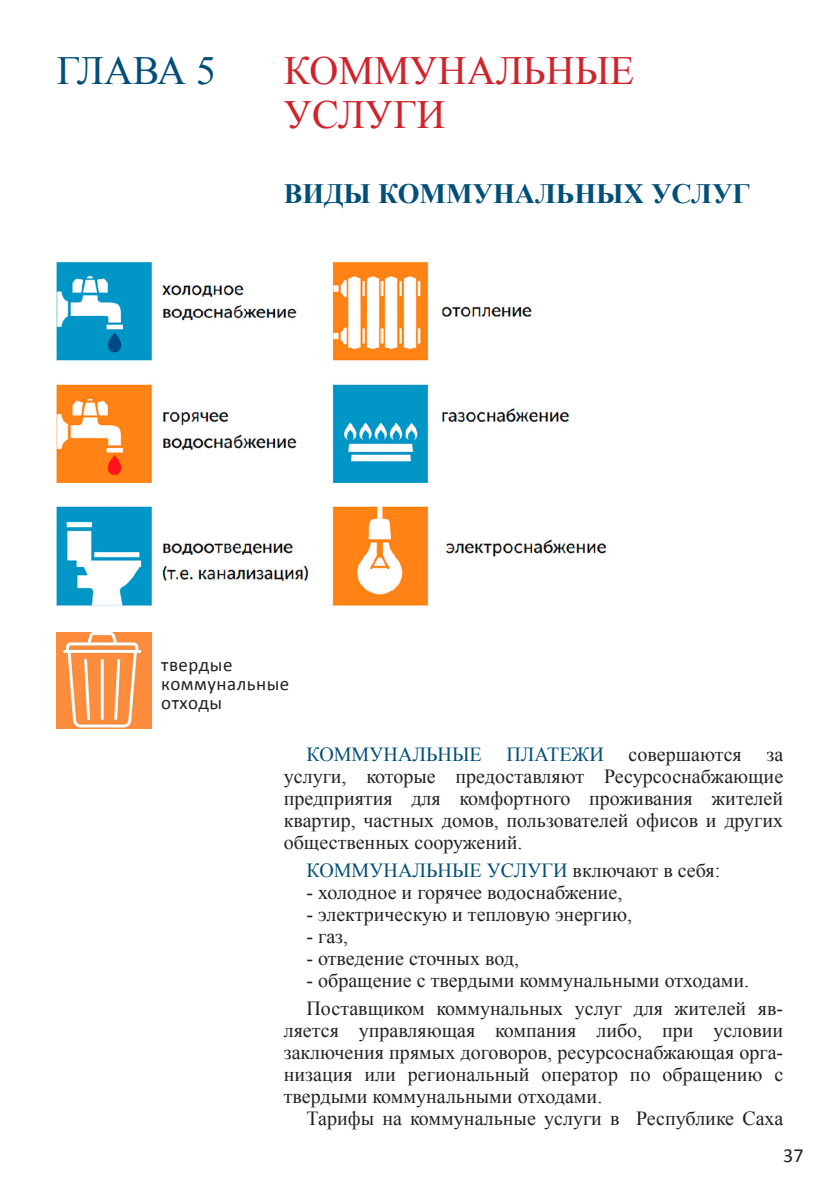
<style>
.page{position:relative;width:840px;height:1191px;background:#fff}
.page>*{position:absolute;margin:0;border:0;box-sizing:border-box;transform-origin:0 0}
.ВЛЕВО{font:40px/44px "Times New Roman";color:#d1232a}
.ВЛЕВО-2{font:40px "Times New Roman";letter-spacing:-.03em;color:#004f78}
.ВЛЕВО-3{font:700 28px "Times New Roman";color:#004f78}
.ТЕКСТ{font:20px/22px "Times New Roman";color:#231f20;text-align:justify}
.ТЕКСТ-2{font:20px "Times New Roman";color:#004f78}
.t1{font:20px "Sakha Calibri";color:#231f20}
.t2{font:19px "Sakha Calibri";letter-spacing:.025em;color:#231f20}
.s1{color:#004f78}
.s2{color:#231f20}
</style>
<div class="page">
<img style="left:57px;top:261px;width:252px;height:345px">
<img style="left:332px;top:261px;width:275px;height:345px">
<img style="left:57px;top:632px;width:94px;height:96px">
<p class="ВЛЕВО-2" style="left:57px;top:44px;width:161px">ГЛАВА 5</p>
<p class="ВЛЕВО" style="left:283px;top:48px;width:352px">КОММУНАЛЬНЫЕ<br>УСЛУГИ</p>
<p class="ВЛЕВО-3" style="left:283px;top:174px;width:468px">ВИДЫ КОММУНАЛЬНЫХ УСЛУГ</p>
<p class="t2" style="left:161px;top:653px;width:73px">твердые</p>
<p class="t2" style="left:161px;top:671px;width:129px">коммунальные</p>
<p class="t2" style="left:161px;top:690px;width:62px">отходы</p>
<p class="ТЕКСТ" style="left:283px;top:743px;width:500px;text-indent:23px"><span class="s1">КОММУНАЛЬНЫЕ ПЛАТЕЖИ</span> совершаются за услуги, которые предоставляют Ресурсоснабжающие предприятия для комфортного проживания жителей квартир, частных домов, пользователей офисов и других общественных сооружений.</p>
<p class="ТЕКСТ-2" style="left:306px;top:857px;width:415px">КОММУНАЛЬНЫЕ УСЛУГИ <span class="s2">включают в себя:</span></p>
<p class="ТЕКСТ" style="left:306px;top:881px;width:317px">- холодное и горячее водоснабжение,</p>
<p class="ТЕКСТ" style="left:306px;top:903px;width:327px">- электрическую и тепловую энергию,</p>
<p class="ТЕКСТ" style="left:306px;top:925px;width:43px">- газ,</p>
<p class="ТЕКСТ" style="left:306px;top:947px;width:214px">- отведение сточных вод,</p>
<p class="ТЕКСТ" style="left:306px;top:969px;width:444px">- обращение с твердыми коммунальными отходами.</p>
<p class="ТЕКСТ" style="left:283px;top:997px;width:500px;text-indent:23px">Поставщиком коммунальных услуг для жителей яв&shy;ляется управляющая компания либо, при условии заключения прямых договоров, ресурсоснабжающая орга&shy;низация или региональный оператор по обращению с твердыми коммунальными отходами.</p>
<p class="ТЕКСТ" style="left:306px;top:1107px;width:478px">Тарифы на коммунальные услуги в Республике Саха</p>
<p class="t1" style="left:782px;top:1143px;width:22px">37</p>
</div>
